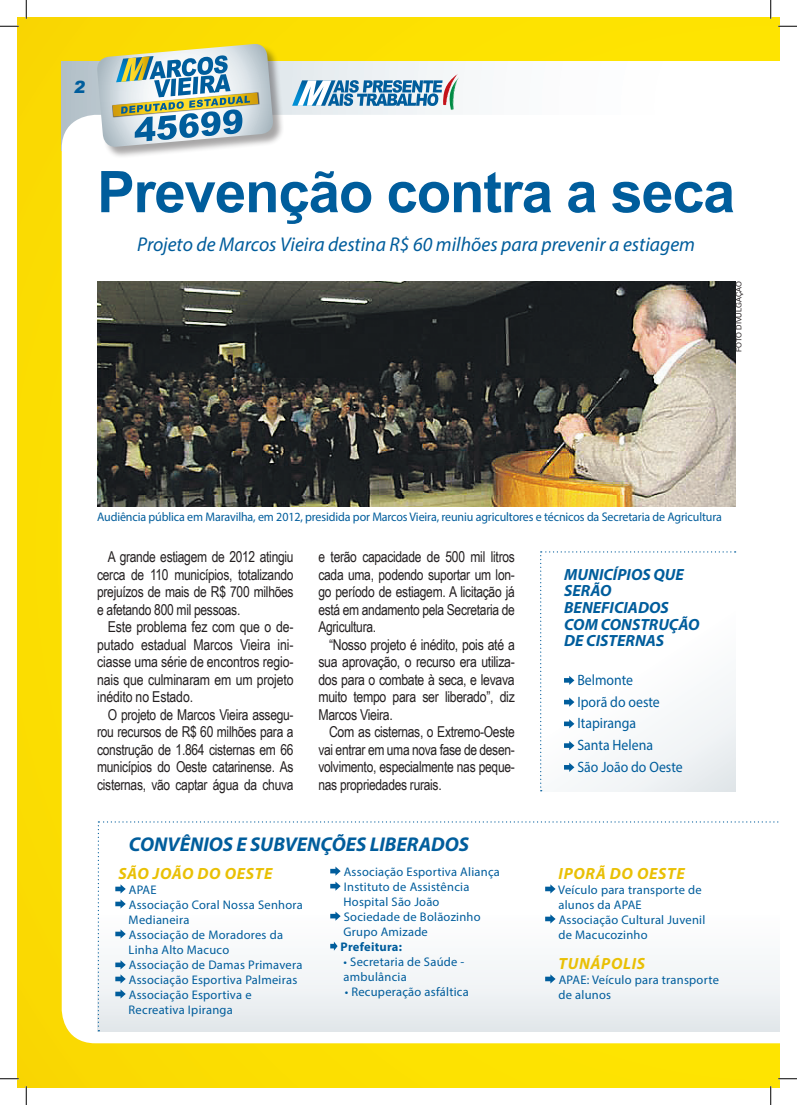
<style>
.page{position:relative;width:797px;height:1105px;background:#fff}
.page>*{position:absolute;margin:0;border:0;box-sizing:border-box;transform-origin:0 0}
.t1{font:700 57.5px "Arial";letter-spacing:-.02em;color:#005d9c}
.t2{font:italic 20px "Myriad Pro";color:#005d9c}
.t3{font:italic 700 20px "Myriad Pro";color:#005d9c}
.t4{font:900 16.88px "Arial";color:#005d9c}
.t5{font:italic 700 16.25px/16.8px "Myriad Pro";color:#005d9c}
.t6{font:italic 700 16.25px "Myriad Pro";letter-spacing:.04em;color:#e9c005}
.t7{font:15px/17.5px "Arial Narrow";letter-spacing:-.02em;color:#231f20;text-align:justify}
.t8{font:15px/21.8px "Myriad Pro";color:#005d9c;scale:.92 1}
.t9{font:12.5px/15px "Myriad Pro";letter-spacing:.02em;color:#005d9c}
.t10{font:12.5px "Myriad Pro";letter-spacing:-.01em;color:#005d9c;scale:.96 1}
.t11{font:700 12.5px "Myriad Pro";letter-spacing:.02em;color:#005d9c}
.t12{font:7.5px "Arial";letter-spacing:-.01em;color:#231f20}
</style>
<div class="page">
<div style="left:17px;top:17px;width:762px;height:1070px;background:#fbdd01"></div>
<svg style="left:62px;top:62px;width:717px;height:53px;background:#f3f6f7"></svg>
<div style="left:62px;top:115px;width:717px;height:928px;background:#fff"></div>
<svg style="left:292px;top:73px;width:167px;height:38px;background:#9dbed3"></svg>
<div style="left:98px;top:45px;width:187px;height:114px;background:#231f20;opacity:.4"></div>
<svg style="left:96px;top:44px;width:178px;height:104px;background:#acbfb2"></svg>
<svg style="left:540px;top:551px;width:195px;height:240px;background:#f8f9fb"></svg>
<img style="left:97px;top:282px;width:638px;height:224px">
<svg style="left:98px;top:821px;width:681px;height:210px;background:#f6f8f9"></svg>
<svg style="left:0;top:25px;width:19px;height:2px"></svg>
<svg style="left:778px;top:25px;width:19px;height:2px"></svg>
<svg style="left:0;top:1078px;width:19px;height:1px"></svg>
<svg style="left:778px;top:1078px;width:19px;height:1px"></svg>
<svg style="left:25px;top:0;width:2px;height:19px"></svg>
<svg style="left:25px;top:1086px;width:2px;height:19px"></svg>
<svg style="left:770px;top:0;width:1px;height:19px"></svg>
<svg style="left:770px;top:1086px;width:1px;height:19px"></svg>
<p class="t4" style="left:74px;top:74px;width:15px">2</p>
<h1 class="t1" style="left:97px;top:154px;width:639px">Prevenção contra a seca</h1>
<h2 class="t2" style="left:137px;top:232px;width:559px">Projeto de Marcos Vieira destina R$ 60 milhões para prevenir a estiagem</h2>
<p class="t12" style="left:734px;top:352px;width:72px;rotate:-90deg">FOTO DIVULGAÇÃO</p>
<p class="t10" style="left:97px;top:509px;width:652px">Audiência pública em Maravilha, em 2012, presidida por Marcos Vieira, reuniu agricultores e técnicos da Secretaria de Agricultura</p>
<p class="t7" style="left:97px;top:548px;width:198px;text-indent:11px">A grande estiagem de 2012 atingiu cerca de 110 municípios, totalizando prejuízos de mais de R$ 700 milhões e afetando 800 mil pessoas.</p>
<p class="t7" style="left:97px;top:618px;width:198px;text-indent:11px">Este problema fez com que o de&shy;putado estadual Marcos Vieira ini&shy;ciasse uma série de encontros regio&shy;nais que culminaram em um projeto inédito no Estado.</p>
<p class="t7" style="left:97px;top:705px;width:198px;text-indent:11px">O projeto de Marcos Vieira assegu&shy;rou recursos de R$ 60 milhões para a construção de 1.864 cisternas em 66 municípios do Oeste catarinense. As cisternas, vão captar água da chuva</p>
<p class="t7" style="left:318px;top:548px;width:198px">e terão capacidade de 500 mil litros cada uma, podendo suportar um lon&shy;go período de estiagem. A licitação já está em andamento pela Secretaria de Agricultura.</p>
<p class="t7" style="left:318px;top:635px;width:198px;text-indent:11px">“Nosso projeto é inédito, pois até a sua aprovação, o recurso era utiliza&shy;dos para o combate à seca, e levava muito tempo para ser liberado”, diz Marcos Vieira.</p>
<p class="t7" style="left:318px;top:723px;width:198px;text-indent:11px">Com as cisternas, o Extremo-Oeste vai entrar em uma nova fase de desen&shy;volvimento, especialmente nas peque&shy;nas propriedades rurais.</p>
<h2 class="t3" style="left:129px;top:832px;width:342px">CONVÊNIOS E SUBVENÇÕES LIBERADOS</h2>
<p class="t6" style="left:118px;top:862px;width:155px">SÃO JOÃO DO OESTE</p>
<p class="t9" style="left:129px;top:882px;width:176px">APAE<br>Associação Coral Nossa Senhora<br>Medianeira<br>Associação de Moradores da<br>Linha Alto Macuco<br>Associação de Damas Primavera<br>Associação Esportiva Palmeiras<br>Associação Esportiva e<br>Recreativa Ipiranga</p>
<p class="t9" style="left:343px;top:864px;width:158px">Associação Esportiva Aliança<br>Instituto de Assistência<br>Hospital São João<br>Sociedade de Bolãozinho<br>Grupo Amizade</p>
<p class="t11" style="left:340px;top:938px;width:63px">Prefeitura:</p>
<p class="t9" style="left:343px;top:954px;width:122px">• Secretaria de Saúde - ambulância</p>
<p class="t9" style="left:345px;top:984px;width:126px">• Recuperação asfáltica</p>
<p class="t5" style="left:564px;top:565px;width:137px">MUNICÍPIOS QUE<br>SERÃO<br>BENEFICIADOS<br>COM CONSTRUÇÃO<br>DE CISTERNAS</p>
<p class="t8" style="left:577px;top:669px;width:116px">Belmonte<br>Iporã do oeste<br>Itapiranga<br>Santa Helena<br>São João do Oeste</p>
<p class="t6" style="left:558px;top:862px;width:128px">IPORÃ DO OESTE</p>
<p class="t9" style="left:558px;top:882px;width:149px">Veículo para transporte de alunos da APAE<br>Associação Cultural Juvenil de Macucozinho</p>
<p class="t6" style="left:558px;top:952px;width:88px">TUNÁPOLIS</p>
<p class="t9" style="left:558px;top:972px;width:162px">APAE: Veículo para transporte de alunos</p>
</div>
